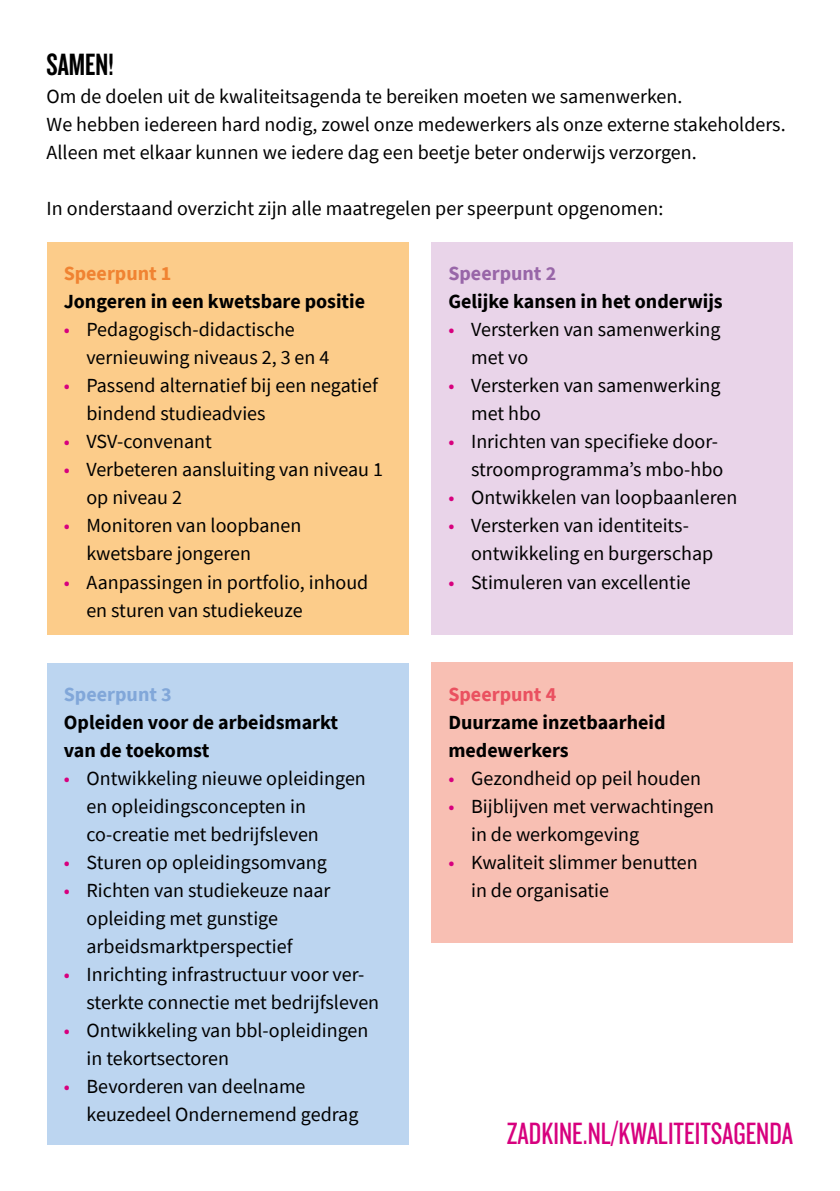
<style>
.page{position:relative;width:840px;height:1191px;background:#fff}
.page>*{position:absolute;margin:0;border:0;box-sizing:border-box;transform-origin:0 0}
.t1{font:32px "Knockout 28 Junior Feathrwt";color:#d7007e}
.t2{font:32px "Knockout 48 Featherweight";color:#000}
.t3{font:20px/28px "Source Sans Pro";color:#000}
.t4{font:700 20px/28px "Source Sans Pro";color:#000}
.t5{font:700 20px "Source Sans Pro";color:#f08332}
.t6{font:700 20px "Source Sans Pro";color:#9866a8}
.t7{font:700 20px "Source Sans Pro";color:#81a7d9}
.t8{font:700 20px "Source Sans Pro";color:#ea5160}
.s1{color:#d7007e}
</style>
<div class="page">
<div style="left:47px;top:243px;width:361px;height:392px;background:#fccc8a"></div>
<div style="left:431px;top:243px;width:361px;height:392px;background:#e9d4e9"></div>
<div style="left:47px;top:663px;width:361px;height:481px;background:#bcd5f0"></div>
<div style="left:431px;top:663px;width:361px;height:280px;background:#f8bfb3"></div>
<h1 class="t2" style="left:47px;top:44px;width:69px">SAMEN!</h1>
<p class="t3" style="left:47px;top:82px;width:740px">Om de doelen uit de kwaliteitsagenda te bereiken moeten we samenwerken.<br>We hebben iedereen hard nodig, zowel onze medewerkers als onze externe stakeholders.<br>Alleen met elkaar kunnen we iedere dag een beetje beter onderwijs verzorgen.</p>
<p class="t3" style="left:47px;top:194px;width:617px">In onderstaand overzicht zijn alle maatregelen per speerpunt opgenomen:</p>
<p class="t5" style="left:64px;top:260px;width:109px">Speerpunt 1</p>
<p class="t4" style="left:64px;top:287px;width:303px">Jongeren in een kwetsbare positie</p>
<p class="t3" style="left:86px;top:316px;width:244px;text-indent:-23px"><span class="s1">•</span> Pedagogisch-didactische vernieuwing niveaus 2, 3 en 4</p>
<p class="t3" style="left:86px;top:372px;width:293px;text-indent:-23px"><span class="s1">•</span> Passend alternatief bij een negatief bindend studieadvies</p>
<p class="t3" style="left:64px;top:428px;width:149px"><span class="s1">•</span> VSV-convenant</p>
<p class="t3" style="left:86px;top:456px;width:298px;text-indent:-23px"><span class="s1">•</span> Verbeteren aansluiting van niveau 1 op niveau 2</p>
<p class="t3" style="left:86px;top:512px;width:216px;text-indent:-23px"><span class="s1">•</span> Monitoren van loopbanen kwetsbare jongeren</p>
<p class="t3" style="left:86px;top:568px;width:283px;text-indent:-23px"><span class="s1">•</span> Aanpassingen in portfolio, inhoud en sturen van studiekeuze</p>
<p class="t7" style="left:64px;top:680px;width:109px">Speerpunt 3</p>
<p class="t4" style="left:64px;top:707px;width:275px">Opleiden voor de arbeidsmarkt van de toekomst</p>
<p class="t3" style="left:86px;top:764px;width:281px;text-indent:-23px"><span class="s1">•</span> Ontwikkeling nieuwe opleidingen en opleidingsconcepten in co-creatie met bedrijfsleven</p>
<p class="t3" style="left:64px;top:848px;width:264px"><span class="s1">•</span> Sturen op opleidingsomvang</p>
<p class="t3" style="left:86px;top:876px;width:245px;text-indent:-23px"><span class="s1">•</span> Richten van studiekeuze naar opleiding met gunstige arbeidsmarktperspectief</p>
<p class="t3" style="left:86px;top:960px;width:294px;text-indent:-23px"><span class="s1">•</span> Inrichting infrastructuur voor ver&shy;sterkte connectie met bedrijfsleven</p>
<p class="t3" style="left:86px;top:1016px;width:283px;text-indent:-23px"><span class="s1">•</span> Ontwikkeling van bbl-opleidingen in tekortsectoren</p>
<p class="t3" style="left:86px;top:1072px;width:273px;text-indent:-23px"><span class="s1">•</span> Bevorderen van deelname keuzedeel Ondernemend gedrag</p>
<p class="t6" style="left:448px;top:260px;width:109px">Speerpunt 2</p>
<p class="t4" style="left:448px;top:287px;width:276px">Gelijke kansen in het onderwijs</p>
<p class="t3" style="left:471px;top:316px;width:251px;text-indent:-23px"><span class="s1">•</span> Versterken van samenwerking met vo</p>
<p class="t3" style="left:471px;top:372px;width:251px;text-indent:-23px"><span class="s1">•</span> Versterken van samenwerking met hbo</p>
<p class="t3" style="left:448px;top:428px;width:276px;text-align:right"><span class="s1">•</span> Inrichten van specifieke door&shy;stroomprogramma’s mbo-hbo</p>
<p class="t3" style="left:448px;top:484px;width:290px"><span class="s1">•</span> Ontwikkelen van loopbaanleren</p>
<p class="t3" style="left:471px;top:512px;width:243px;text-indent:-23px"><span class="s1">•</span> Versterken van identiteits&shy;ontwikkeling en burgerschap</p>
<p class="t3" style="left:448px;top:568px;width:244px"><span class="s1">•</span> Stimuleren van excellentie</p>
<p class="t8" style="left:448px;top:680px;width:109px">Speerpunt 4</p>
<p class="t4" style="left:448px;top:707px;width:218px">Duurzame inzetbaarheid medewerkers</p>
<p class="t3" style="left:448px;top:764px;width:254px"><span class="s1">•</span> Gezondheid op peil houden</p>
<p class="t3" style="left:471px;top:792px;width:244px;text-indent:-23px"><span class="s1">•</span> Bijblijven met verwachtingen in de werkomgeving</p>
<p class="t3" style="left:471px;top:848px;width:228px;text-indent:-23px"><span class="s1">•</span> Kwaliteit slimmer benutten in de organisatie</p>
<h1 class="t1" style="left:506px;top:1114px;width:288px">ZADKINE.NL/KWALITEITSAGENDA</h1>
</div>
